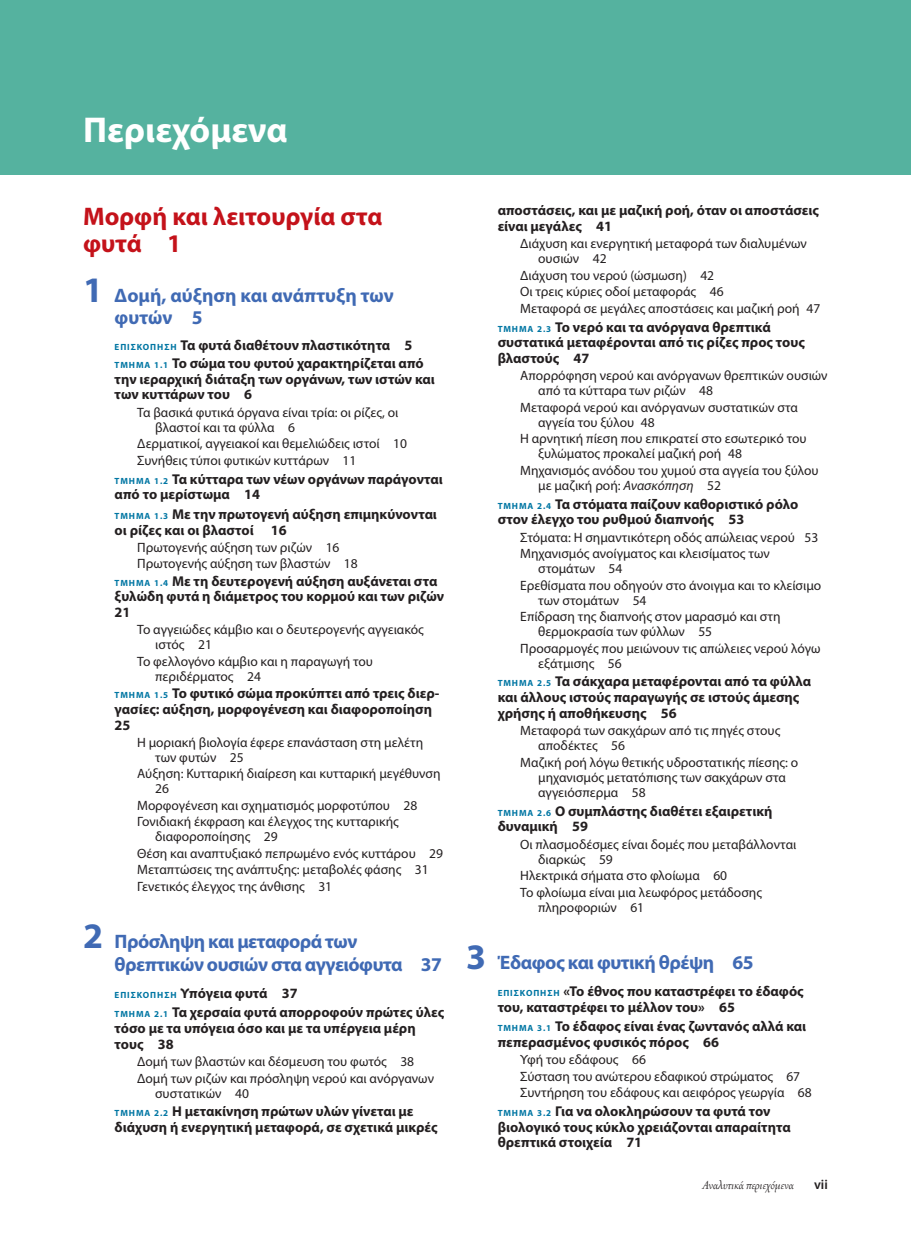
<style>
.page{position:relative;width:911px;height:1251px;background:#fff}
.page>*{position:absolute;margin:0;border:0;box-sizing:border-box;transform-origin:0 0}
.t1{font:700 36px "Myriad Pro";color:#fff}
.t2{font:700 25.5px/27px "Myriad Pro";color:#c4121a}
.t3{font:700 19.5px/22.5px "Myriad Pro";letter-spacing:-.025em;color:#406ab4}
.t4{font:700 19.5px/22.5px "Myriad Pro";color:#406ab4}
.t5{font:700 14.25px/15.8px "Myriad Pro";color:#231f20}
.t6{font:13.5px/16.5px "Myriad Pro";color:#231f20}
.t7{font:italic 13.5px "PF Ephemera Poly";color:#231f20}
.t8{font:600 13.5px "Myriad Pro";color:#231f20}
.s1{font-size:36px}
.s2{font-size:9px;color:#0076a3}
.s3{font-style:italic}
</style>
<div class="page">
<div style="left:0;top:0;width:910px;height:175px;background:#55b29f"></div>
<h1 class="t1" style="left:83px;top:116px;width:206px">Περιεχόμενα</h1>
<h2 class="t2" style="left:83px;top:204px;width:301px">Μορφή και λειτουργία στα φυτά 1</h2>
<h3 class="t4" style="left:115px;top:285px;width:280px;text-indent:-32px"><span class="s1">1</span> Δομή, αύξηση και ανάπτυξη των φυτών 5</h3>
<p class="t5" style="left:115px;top:337px;width:310px;line-height:18px"><span class="s2">ΕΠισκοΠηση</span> Τα φυτά διαθέτουν πλαστικότητα 5<br><span class="s2">ΤΜηΜΑ 1.1</span> Το σώμα του φυτού χαρακτηρίζεται από</p>
<p class="t5" style="left:115px;top:372px;width:322px">την ιεραρχική διάταξη των οργάνων, των ιστών και των κυττάρων του 6</p>
<p class="t6" style="left:155px;top:406px;width:244px;line-height:15px;text-indent:-18px">Τα βασικά φυτικά όργανα είναι τρία: οι ρίζες, οι βλαστοί και τα φύλλα 6</p>
<p class="t6" style="left:137px;top:436px;width:271px">Δερματικοί, αγγειακοί και θεμελιώδεις ιστοί 10<br>Συνήθεις τύποι φυτικών κυττάρων 11</p>
<p class="t5" style="left:115px;top:472px;width:329px"><span class="s2">ΤΜηΜΑ 1.2</span> Τα κύτταρα των νέων οργάνων παράγονται από το μερίστωμα 14</p>
<p class="t5" style="left:115px;top:507px;width:324px"><span class="s2">ΤΜηΜΑ 1.3</span> Με την πρωτογενή αύξηση επιμηκύνονται οι ρίζες και οι βλαστοί 16</p>
<p class="t6" style="left:137px;top:540px;width:222px">Πρωτογενής αύξηση των ριζών 16<br>Πρωτογενής αύξηση των βλαστών 18</p>
<p class="t5" style="left:115px;top:574px;width:331px"><span class="s2">ΤΜηΜΑ 1.4</span> Με τη δευτερογενή αύξηση αυξάνεται στα ξυλώδη φυτά η διάμετρος του κορμού και των ριζών<br>21</p>
<p class="t6" style="left:155px;top:623px;width:270px;line-height:15px;text-indent:-18px">Το αγγειώδες κάμβιο και ο δευτερογενής αγγειακός ιστός 21</p>
<p class="t6" style="left:155px;top:655px;width:219px;line-height:15px;text-indent:-18px">Το φελλογόνο κάμβιο και η παραγωγή του περιδέρματος 24</p>
<p class="t5" style="left:115px;top:686px;width:326px"><span class="s2">ΤΜηΜΑ 1.5</span> Το φυτικό σώμα προκύπτει από τρεις διερ&shy;γασίες: αύξηση, μορφογένεση και διαφοροποίηση<br>25</p>
<p class="t6" style="left:155px;top:736px;width:269px;line-height:15px;text-indent:-18px">Η μοριακή βιολογία έφερε επανάσταση στη μελέτη των φυτών 25</p>
<p class="t6" style="left:155px;top:767px;width:287px;line-height:15px;text-indent:-18px">Αύξηση: Κυτταρική διαίρεση και κυτταρική μεγέθυνση<br>26</p>
<p class="t6" style="left:137px;top:798px;width:281px">Μορφογένεση και σχηματισμός μορφοτύπου 28<br>Γονιδιακή έκφραση και έλεγχος της κυτταρικής</p>
<p class="t6" style="left:137px;top:829px;width:307px;text-indent:18px">διαφοροποίησης 29<br>Θέση και αναπτυξιακό πεπρωμένο ενός κυττάρου 29<br>Μεταπτώσεις της ανάπτυξης: μεταβολές φάσης 31<br>Γενετικός έλεγχος της άνθισης 31</p>
<h3 class="t3" style="left:115px;top:931px;width:328px;text-indent:-31px"><span class="s1">2</span> Πρόσληψη και μεταφορά των θρεπτικών ουσιών στα αγγειόφυτα 37</h3>
<p class="t5" style="left:115px;top:984px;width:331px;line-height:19.5px"><span class="s2">ΕΠισκοΠηση</span> Υπόγεια φυτά 37<br><span class="s2">ΤΜηΜΑ 2.1</span> Τα χερσαία φυτά απορροφούν πρώτες ύλες</p>
<p class="t5" style="left:115px;top:1021px;width:302px">τόσο με τα υπόγεια όσο και με τα υπέργεια μέρη τους 38</p>
<p class="t6" style="left:137px;top:1054px;width:298px">Δομή των βλαστών και δέσμευση του φωτός 38<br>Δομή των ριζών και πρόσληψη νερού και ανόργανων</p>
<p class="t6" style="left:155px;top:1085px;width:95px">συστατικών 40</p>
<p class="t5" style="left:115px;top:1104px;width:324px"><span class="s2">ΤΜηΜΑ 2.2</span> η μετακίνηση πρώτων υλών γίνεται με διάχυση ή ενεργητική μεταφορά, σε σχετικά μικρές</p>
<p class="t5" style="left:497px;top:204px;width:323px">αποστάσεις, και με μαζική ροή, όταν οι αποστάσεις είναι μεγάλες 41</p>
<p class="t6" style="left:538px;top:237px;width:270px;line-height:15px;text-indent:-18px">Διάχυση και ενεργητική μεταφορά των διαλυμένων ουσιών 42</p>
<p class="t6" style="left:520px;top:268px;width:301px">Διάχυση του νερού (ώσμωση) 42<br>Οι τρεις κύριες οδοί μεταφοράς 46<br>Μεταφορά σε μεγάλες αποστάσεις και μαζική ροή 47</p>
<p class="t5" style="left:497px;top:320px;width:309px"><span class="s2">ΤΜηΜΑ 2.3</span> Το νερό και τα ανόργανα θρεπτικά συστατικά μεταφέρονται από τις ρίζες προς τους βλαστούς 47</p>
<p class="t6" style="left:538px;top:369px;width:291px;line-height:15px;text-indent:-18px">Απορρόφηση νερού και ανόργανων θρεπτικών ουσιών από τα κύτταρα των ριζών 48</p>
<p class="t6" style="left:538px;top:401px;width:261px;line-height:15px;text-indent:-18px">Μεταφορά νερού και ανόργανων συστατικών στα αγγεία του ξύλου 48</p>
<p class="t6" style="left:538px;top:432px;width:270px;line-height:15px;text-indent:-18px">Η αρνητική πίεση που επικρατεί στο εσωτερικό του ξυλώματος προκαλεί μαζική ροή 48</p>
<p class="t6" style="left:538px;top:464px;width:282px;line-height:15px;text-indent:-18px">Mηχανισμός ανόδου του χυμού στα αγγεία του ξύλου με μαζική ροή: <span class="s3">Ανασκόπηση</span> 52</p>
<p class="t5" style="left:497px;top:497px;width:302px"><span class="s2">ΤΜηΜΑ 2.4</span> Τα στόματα παίζουν καθοριστικό ρόλο στον έλεγχο του ρυθμού διαπνοής 53</p>
<p class="t6" style="left:520px;top:530px;width:299px">Στόματα: Η σημαντικότερη οδός απώλειας νερού 53<br>Μηχανισμός ανοίγματος και κλεισίματος των</p>
<p class="t6" style="left:520px;top:561px;width:302px;text-indent:18px">στομάτων 54<br>Ερεθίσματα που οδηγούν στο άνοιγμα και το κλείσιμο</p>
<p class="t6" style="left:520px;top:593px;width:262px;text-indent:18px">των στομάτων 54<br>Επίδραση της διαπνοής στον μαρασμό και στη</p>
<p class="t6" style="left:520px;top:624px;width:302px;text-indent:18px">θερμοκρασία των φύλλων 55<br>Προσαρμογές που μειώνουν τις απώλειες νερού λόγω</p>
<p class="t6" style="left:538px;top:656px;width:85px">εξάτμισης 56</p>
<p class="t5" style="left:497px;top:675px;width:315px"><span class="s2">ΤΜηΜΑ 2.5</span> Τα σάκχαρα μεταφέρονται από τα φύλλα και άλλους ιστούς παραγωγής σε ιστούς άμεσης χρήσης ή αποθήκευσης 56</p>
<p class="t6" style="left:538px;top:724px;width:243px;line-height:15px;text-indent:-18px">Μεταφορά των σακχάρων από τις πηγές στους αποδέκτες 56</p>
<p class="t6" style="left:538px;top:755px;width:261px;line-height:15px;text-indent:-18px">Μαζική ροή λόγω θετικής υδροστατικής πίεσης: ο μηχανισμός μετατόπισης των σακχάρων στα αγγειόσπερμα 58</p>
<p class="t5" style="left:497px;top:804px;width:276px"><span class="s2">ΤΜηΜΑ 2.6</span> ο συμπλάστης διαθέτει εξαιρετική δυναμική 59</p>
<p class="t6" style="left:538px;top:837px;width:259px;line-height:15px;text-indent:-18px">Οι πλασμοδέσμες είναι δομές που μεταβάλλονται διαρκώς 59</p>
<p class="t6" style="left:520px;top:868px;width:243px">Ηλεκτρικά σήματα στο φλοίωμα 60<br>Το φλοίωμα είναι μια λεωφόρος μετάδοσης</p>
<p class="t6" style="left:538px;top:899px;width:107px">πληροφοριών 61</p>
<h3 class="t3" style="left:466px;top:952px;width:289px"><span class="s1">3</span> Έδαφος και φυτική θρέψη 65</h3>
<p class="t5" style="left:497px;top:984px;width:307px"><span class="s2">ΕΠισκοΠηση</span> «Το έθνος που καταστρέφει το έδαφός του, καταστρέφει το μέλλον του» 65</p>
<p class="t5" style="left:497px;top:1019px;width:310px"><span class="s2">ΤΜηΜΑ 3.1</span> Το έδαφος είναι ένας ζωντανός αλλά και πεπερασμένος φυσικός πόρος 66</p>
<p class="t6" style="left:520px;top:1052px;width:293px">Υφή του εδάφους 66<br>Σύσταση του ανώτερου εδαφικού στρώματος 67<br>Συντήρηση του εδάφους και αειφόρος γεωργία 68</p>
<p class="t5" style="left:497px;top:1104px;width:294px"><span class="s2">ΤΜηΜΑ 3.2</span> Για να ολοκληρώσουν τα φυτά τον βιολογικό τους κύκλο χρειάζονται απαραίτητα θρεπτικά στοιχεία 71</p>
<p class="t7" style="left:701px;top:1177px;width:93px">Αναλυτικά περιεχόμενα</p>
<p class="t8" style="left:813px;top:1179px;width:15px">vii</p>
</div>
